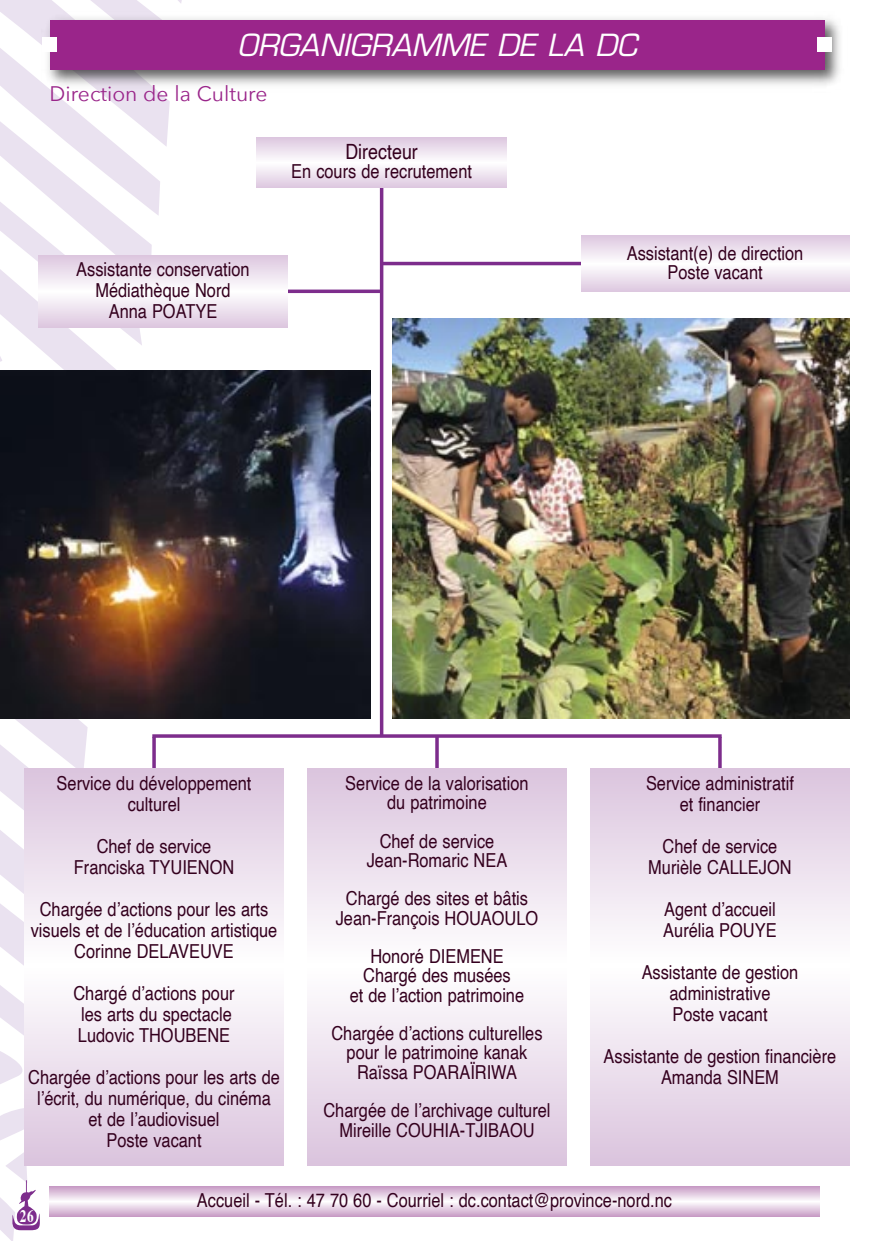
<style>
.page{position:relative;width:881px;height:1241px;background:#fff}
.page>*{position:absolute;margin:0;border:0;box-sizing:border-box;transform-origin:0 0}
.t1{font:italic 29.75px "Eurostile";color:#fff}
.t2{font:21px "Avenir Next";color:#9a258a}
.t3{font:21px "Helvetica";color:#34001e;scale:.85 1}
.t4{font:19.25px/21px "Helvetica";color:#34001e;text-align:center;scale:.85 1}
.t5{font:700 17.5px "Times";color:#fff;scale:.75 1}
</style>
<div class="page">
<svg style="left:0;top:0;width:189px;height:1240px"></svg>
<hr style="left:381px;top:262px;width:332px;height:3px;background:#7d2d8c">
<svg style="left:288px;top:289px;width:91px;height:4px"></svg>
<hr style="left:152px;top:734px;width:569px;height:3px;background:#7d2d8c">
<img style="left:41px;top:12px;width:799px;height:80px">
<div style="left:50px;top:20px;width:773px;height:49px;background:#9a258a"></div>
<div style="left:816px;top:37px;width:15px;height:15px;background:#fff"></div>
<div style="left:42px;top:37px;width:15px;height:15px;background:#fff"></div>
<svg style="left:379px;top:187px;width:4px;height:548px;background:#995ba5"></svg>
<svg style="left:256px;top:138px;width:250px;height:49px"></svg>
<svg style="left:50px;top:1185px;width:769px;height:30px"></svg>
<svg style="left:580px;top:235px;width:268px;height:56px"></svg>
<svg style="left:39px;top:255px;width:248px;height:72px"></svg>
<svg style="left:717px;top:737px;width:4px;height:31px"></svg>
<hr style="left:435px;top:736px;width:3px;height:107px;background:#7d2d8c">
<svg style="left:590px;top:768px;width:258px;height:397px"></svg>
<svg style="left:152px;top:736px;width:4px;height:32px"></svg>
<svg style="left:307px;top:768px;width:259px;height:397px"></svg>
<svg style="left:25px;top:768px;width:258px;height:397px"></svg>
<img style="left:392px;top:318px;width:457px;height:400px">
<img style="left:0;top:370px;width:370px;height:348px">
<p class="t1" style="left:237px;top:33px;width:407px">ORGANIGRAMME DE LA DC</p>
<p class="t2" style="left:50px;top:80px;width:219px">Direction de la Culture</p>
<p class="t3" style="left:345px;top:143px;width:87px">Directeur</p>
<p class="t4" style="left:291px;top:163px;width:214px">En cours de recrutement</p>
<p class="t4" style="left:626px;top:244px;width:209px">Assistant(e) de direction</p>
<p class="t4" style="left:76px;top:260px;width:205px">Assistante conservation</p>
<p class="t4" style="left:667px;top:263px;width:113px">Poste vacant</p>
<p class="t4" style="left:95px;top:281px;width:160px">Médiathèque Nord</p>
<p class="t4" style="left:109px;top:302px;width:129px">Anna POATYE</p>
<p class="t4" style="left:57px;top:774px;width:230px">Service du développement</p>
<p class="t4" style="left:128px;top:795px;width:64px">culturel</p>
<p class="t4" style="left:97px;top:837px;width:136px">Chef de service</p>
<p class="t4" style="left:74px;top:858px;width:190px">Franciska TYUIENON</p>
<p class="t4" style="left:31px;top:900px;width:291px">Chargée d’actions pour les arts visuels et de l’éducation artistique</p>
<p class="t4" style="left:74px;top:942px;width:189px">Corinne DELAVEUVE</p>
<p class="t4" style="left:73px;top:984px;width:191px">Chargé d’actions pour</p>
<p class="t4" style="left:81px;top:1005px;width:179px">les arts du spectacle</p>
<p class="t4" style="left:78px;top:1026px;width:180px">Ludovic THOUBENE</p>
<p class="t4" style="left:28px;top:1068px;width:297px">Chargée d’actions pour les arts de l’écrit, du numérique, du cinéma</p>
<p class="t4" style="left:88px;top:1110px;width:156px">et de l’audiovisuel</p>
<p class="t4" style="left:106px;top:1131px;width:113px">Poste vacant</p>
<p class="t4" style="left:345px;top:774px;width:217px">Service de la valorisation</p>
<p class="t4" style="left:387px;top:793px;width:119px">du patrimoine</p>
<p class="t4" style="left:379px;top:831px;width:136px">Chef de service</p>
<p class="t4" style="left:366px;top:851px;width:167px">Jean-Romaric NEA</p>
<p class="t4" style="left:346px;top:889px;width:215px">Chargé des sites et bâtis</p>
<p class="t4" style="left:335px;top:908px;width:240px">Jean-François HOUAOULO</p>
<p class="t4" style="left:370px;top:947px;width:158px">Honoré DIEMENE</p>
<p class="t4" style="left:363px;top:966px;width:175px">Chargé des musées</p>
<p class="t4" style="left:349px;top:985px;width:206px">et de l’action patrimoine</p>
<p class="t4" style="left:331px;top:1024px;width:250px">Chargée d’actions culturelles</p>
<p class="t4" style="left:346px;top:1043px;width:214px">pour le patrimoine kanak</p>
<p class="t4" style="left:357px;top:1062px;width:190px">Raïssa POARAÏRIWA</p>
<p class="t4" style="left:323px;top:1101px;width:268px">Chargée de l’archivage culturel</p>
<p class="t4" style="left:339px;top:1120px;width:231px">Mireille COUHIA-TJIBAOU</p>
<p class="t4" style="left:645px;top:774px;width:175px">Service administratif</p>
<p class="t4" style="left:679px;top:795px;width:96px">et financier</p>
<p class="t4" style="left:662px;top:837px;width:136px">Chef de service</p>
<p class="t4" style="left:648px;top:858px;width:170px">Murièle CALLEJON</p>
<p class="t4" style="left:663px;top:900px;width:133px">Agent d’accueil</p>
<p class="t4" style="left:663px;top:921px;width:135px">Aurélia POUYE</p>
<p class="t4" style="left:641px;top:963px;width:186px">Assistante de gestion</p>
<p class="t4" style="left:669px;top:984px;width:120px">administrative</p>
<p class="t4" style="left:672px;top:1005px;width:113px">Poste vacant</p>
<p class="t4" style="left:603px;top:1047px;width:275px">Assistante de gestion financière</p>
<p class="t4" style="left:660px;top:1068px;width:140px">Amanda SINEM</p>
<p class="t5" style="left:20px;top:1208px;width:20px">26</p>
<p class="t4" style="left:197px;top:1190px;width:560px">Accueil - Tél. : 47 70 60 - Courriel : dc.contact@province-nord.nc</p>
</div>
